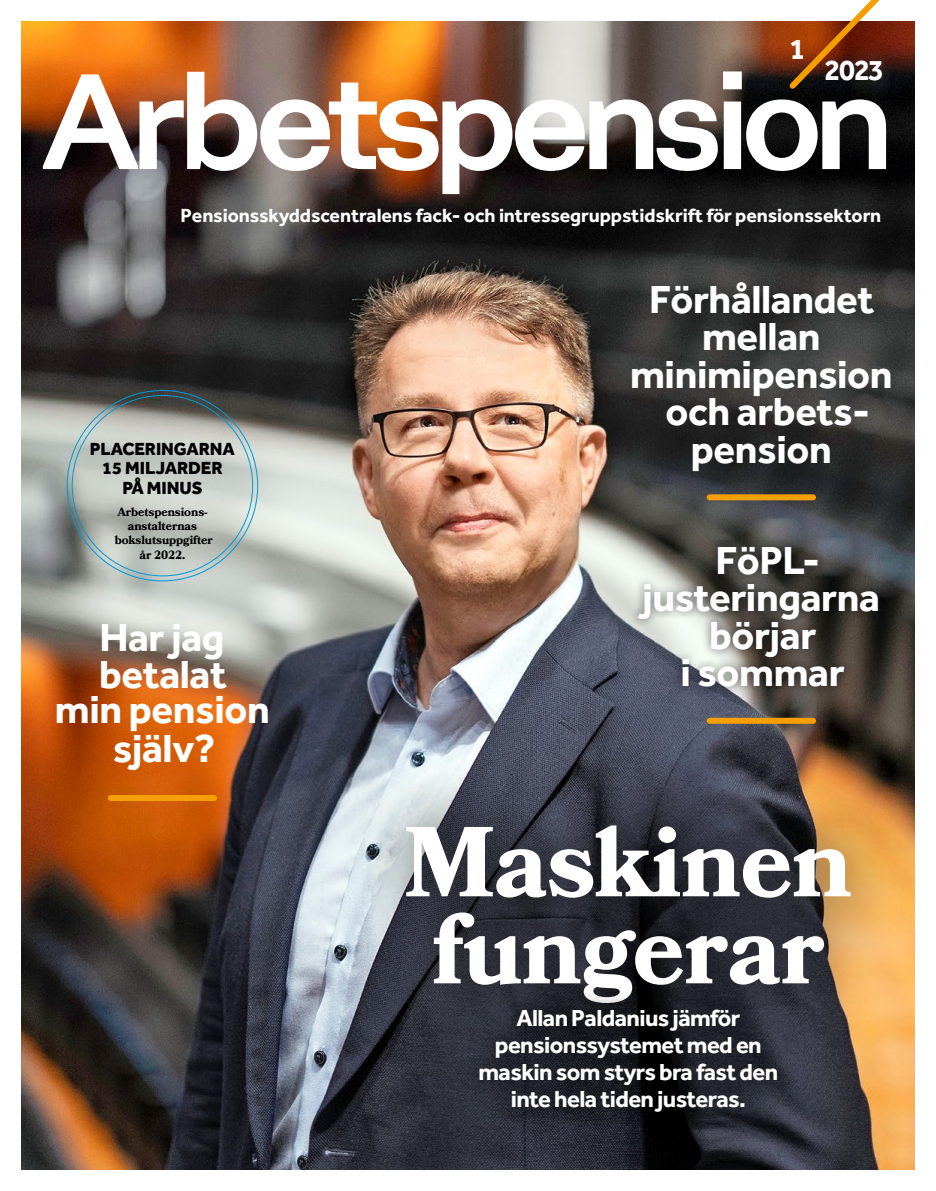
<style>
.page{position:relative;width:936px;height:1191px;background:#fff}
.page>*{position:absolute;margin:0;border:0;box-sizing:border-box;transform-origin:0 0}
._00_otsikko_1_Bm_66p{font:700 99px/87px "Bookmania";letter-spacing:-.01em;color:#fff}
._06_KANSI_otsikot{font:700 40.5px/37.5px "Effra";letter-spacing:-.01em;color:#fff;text-align:center}
.t1{font:700 30px "Effra";color:#fff}
._06_KANSI_ingressi{font:700 24px/27px "Effra";letter-spacing:-.025em;color:#fff;text-align:center}
.TY_ingressi{font:700 19.65px "Effra";letter-spacing:-.005em;color:#fff}
._00_otsikko_4_Eff_12{font:800 18px/19.5px "Effra";letter-spacing:-.005em;color:#000;text-align:center}
._04_Teksti_bold_kesk{font:700 12px/14.2px "Bookmania";letter-spacing:-.005em;color:#000;text-align:center}
</style>
<div class="page">
<img style="left:21px;top:21px;width:893px;height:1148px">
<svg style="left:342px;top:757px;width:573px;height:314px;background:#605752"></svg>
<svg style="left:784px;top:0;width:131px;height:94px"></svg>
<svg style="left:457px;top:987px;width:342px;height:147px;background:#20212a"></svg>
<div style="left:709px;top:494px;width:104px;height:6px;background:#f49e00"></div>
<div style="left:628px;top:537px;width:259px;height:160px;background:#000;opacity:.53"></div>
<div style="left:709px;top:718px;width:104px;height:6px;background:#f49e00"></div>
<div style="left:111px;top:795px;width:103px;height:6px;background:#f49e00"></div>
<img style="left:43px;top:71px;width:843px;height:123px">
<p class="t1" style="left:789px;top:31px;width:17px">1</p>
<p class="t1" style="left:824px;top:51px;width:61px">2023</p>
<p class="TY_ingressi" style="left:181px;top:203px;width:702px">Pensionsskyddscentralens fack- och intressegruppstidskrift för pensionssektorn</p>
<h1 class="_06_KANSI_otsikot" style="left:630px;top:279px;width:264px">Förhållandet mellan minimipension och arbets-</h1>
<p class="_00_otsikko_4_Eff_12" style="left:90px;top:439px;width:146px">PLACERINGARNA</p>
<h1 class="_06_KANSI_otsikot" style="left:690px;top:429px;width:142px">pension</h1>
<p class="_00_otsikko_4_Eff_12" style="left:102px;top:458px;width:122px">15 MILJARDER<br>PÅ MINUS</p>
<p class="_04_Teksti_bold_kesk" style="left:115px;top:504px;width:100px">Arbetspensions&shy;anstalternas bokslutsuppgifter år 2022.</p>
<h1 class="_06_KANSI_otsikot" style="left:99px;top:618px;width:129px;text-align:left">Har jag betalat</h1>
<h1 class="_06_KANSI_otsikot" style="left:55px;top:690px;width:216px">min pension</h1>
<h1 class="_06_KANSI_otsikot" style="left:113px;top:729px;width:104px">själv?</h1>
<h1 class="_06_KANSI_otsikot" style="left:642px;top:540px;width:239px">FöPL&shy;justeringarna börjar<br>i sommar</h1>
<p class="_00_otsikko_1_Bm_66p" style="left:404px;top:818px;width:449px">Maskinen fungerar</p>
<p class="_06_KANSI_ingressi" style="left:478px;top:1004px;width:301px">Allan Paldanius jämför pensionssystemet med en maskin som styrs bra fast den inte hela tiden justeras.</p>
</div>
